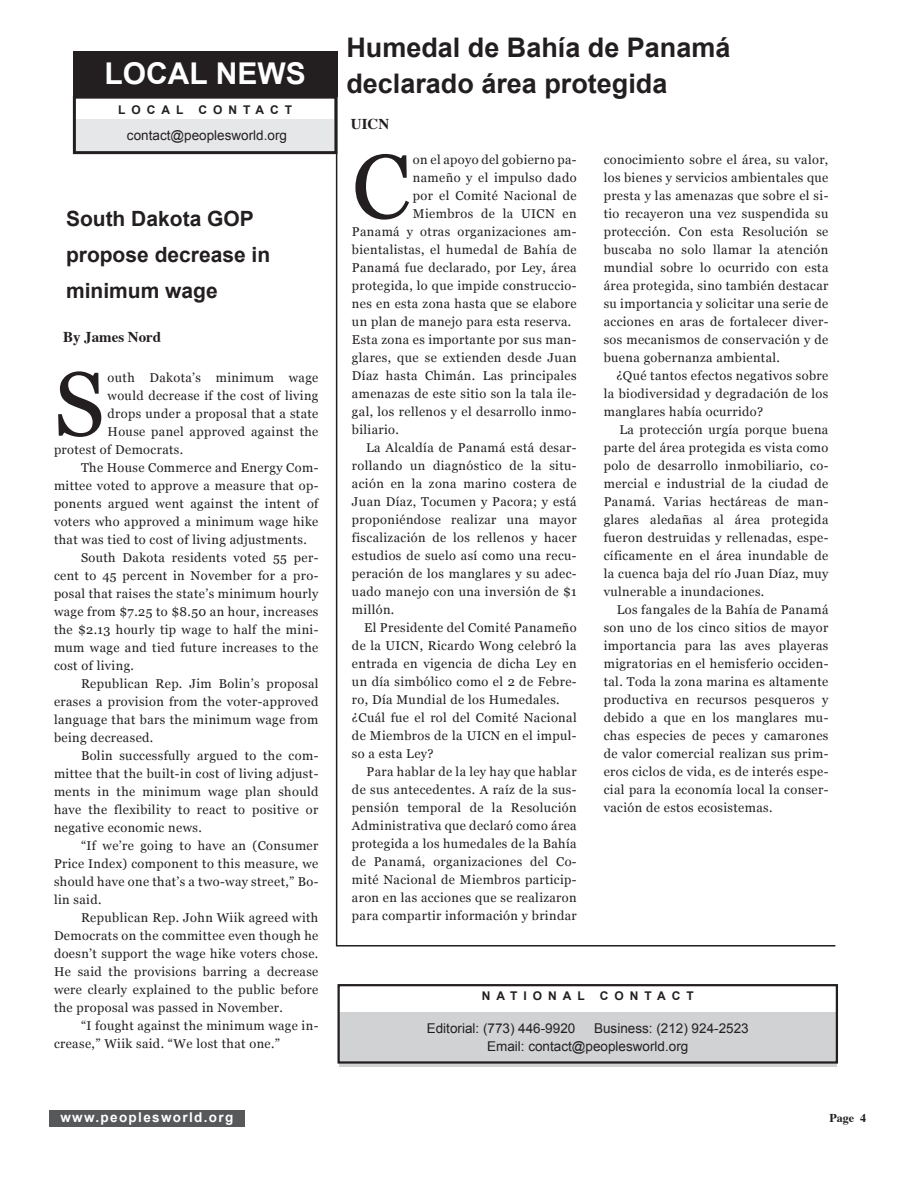
<style>
.page{position:relative;width:918px;height:1188px;background:#fff}
.page>*{position:absolute;margin:0;border:0;box-sizing:border-box;transform-origin:0 0}
.caps_paragraph{font:90.75px "Georgia";color:#231f20}
.t1{font:700 30px "Arial";color:#fff}
.title_arial-small{font:700 27px "Arial";color:#231f20}
.title_arial-small-2{font:700 21px/36px "Arial";color:#231f20}
.by_line{font:700 15px "Times";color:#231f20}
.t2{font:13.5px/18px "Arial";color:#231f20}
.t3{font:700 13.5px "Arial";letter-spacing:.1em;color:#fff}
.body-text{font:12.75px/18px "Georgia";letter-spacing:.03em;color:#231f20;text-align:justify}
.caps_paragraph-2{font:12.75px "Georgia";letter-spacing:.03em;color:#231f20}
.quote{font:700 12px "Arial";letter-spacing:.5em;color:#231f20}
.by_line-2{font:700 12px "Times";color:#231f20}
</style>
<div class="page">
<hr style="left:336px;top:81px;width:1px;height:864px;background:#231f20">
<hr style="left:336px;top:945px;width:499px;height:2px;background:#231f20">
<div style="left:73px;top:51px;width:264px;height:45px;background:#231f20"></div>
<div style="left:49px;top:1110px;width:196px;height:17px;background:#57585a"></div>
<div style="left:76px;top:119px;width:258px;height:34px;background:#e6e7e9"></div>
<div style="left:73px;top:96px;width:264px;height:58px;border:3px solid #231f20"></div>
<div style="left:339px;top:1012px;width:498px;height:54px;background:#d1d2d4"></div>
<div style="left:338px;top:984px;width:500px;height:80px;border:2px solid #231f20"></div>
<p class="t1" style="left:105px;top:53px;width:203px">LOCAL NEWS</p>
<p class="quote" style="left:118px;top:102px;width:67px">LOCAL</p>
<p class="quote" style="left:198px;top:102px;width:95px">CONTACT</p>
<p class="t2" style="left:127px;top:126px;width:162px">contact@peoplesworld.org</p>
<p class="title_arial-small-2" style="left:66px;top:201px;width:189px">South Dakota GOP</p>
<p class="title_arial-small-2" style="left:66px;top:237px;width:206px">propose decrease in minimum wage</p>
<p class="by_line" style="left:63px;top:322px;width:100px">By James Nord</p>
<p class="caps_paragraph" style="left:54px;top:349px;width:52px">S</p>
<p class="caps_paragraph-2" style="left:108px;top:370px;width:212px">outh Dakota’s minimum wage</p>
<p class="caps_paragraph-2" style="left:108px;top:388px;width:212px">would decrease if the cost of living</p>
<p class="caps_paragraph-2" style="left:108px;top:406px;width:212px">drops under a proposal that a state</p>
<p class="caps_paragraph-2" style="left:108px;top:424px;width:212px">House panel approved against the</p>
<p class="caps_paragraph-2" style="left:54px;top:442px;width:131px">protest of Democrats.</p>
<p class="body-text" style="left:54px;top:459px;width:266px;text-indent:27px">The House Commerce and Energy Com&shy;mittee voted to approve a measure that op&shy;ponents argued went against the intent of voters who approved a minimum wage hike that was tied to cost of living adjustments.</p>
<p class="body-text" style="left:54px;top:549px;width:266px;text-indent:27px">South Dakota residents voted 55 per&shy;cent to 45 percent in November for a pro&shy;posal that raises the state’s minimum hourly wage from $7.25 to $8.50 an hour, increases the $2.13 hourly tip wage to half the mini&shy;mum wage and tied future increases to the cost of living.</p>
<p class="body-text" style="left:54px;top:675px;width:266px;text-indent:27px">Republican Rep. Jim Bolin’s proposal erases a provision from the voter-approved language that bars the minimum wage from being decreased.</p>
<p class="body-text" style="left:54px;top:747px;width:266px;text-indent:27px">Bolin successfully argued to the com&shy;mittee that the built-in cost of living adjust&shy;ments in the minimum wage plan should have the flexibility to react to positive or negative economic news.</p>
<p class="body-text" style="left:54px;top:837px;width:266px;text-indent:27px">“If we’re going to have an (Consumer Price Index) component to this measure, we should have one that’s a two-way street,” Bo&shy;lin said.</p>
<p class="body-text" style="left:54px;top:909px;width:266px;text-indent:27px">Republican Rep. John Wiik agreed with Democrats on the committee even though he doesn’t support the wage hike voters chose.<br>He said the provisions barring a decrease were clearly explained to the public before the proposal was passed in November.</p>
<p class="body-text" style="left:54px;top:1017px;width:266px;text-indent:27px">“I fought against the minimum wage in&shy;crease,” Wiik said. “We lost that one.”</p>
<p class="t3" style="left:60px;top:1109px;width:174px">www.peoplesworld.org</p>
<p class="title_arial-small" style="left:346px;top:30px;width:386px">Humedal de Bahía de Panamá</p>
<p class="title_arial-small" style="left:346px;top:66px;width:323px">declarado área protegida</p>
<p class="by_line" style="left:351px;top:109px;width:40px">UICN</p>
<p class="caps_paragraph" style="left:352px;top:132px;width:60px">C</p>
<p class="caps_paragraph-2" style="left:413px;top:152px;width:165px">on el apoyo del gobierno pa-</p>
<p class="caps_paragraph-2" style="left:413px;top:170px;width:165px">nameño y el impulso dado</p>
<p class="caps_paragraph-2" style="left:413px;top:188px;width:165px">por el Comité Nacional de</p>
<p class="caps_paragraph-2" style="left:413px;top:206px;width:165px">Miembros de la UICN en</p>
<p class="caps_paragraph-2" style="left:352px;top:224px;width:226px">Panamá y otras organizaciones am-</p>
<p class="caps_paragraph-2" style="left:352px;top:242px;width:226px">bientalistas, el humedal de Bahía de</p>
<p class="caps_paragraph-2" style="left:352px;top:260px;width:226px">Panamá fue declarado, por Ley, área</p>
<p class="caps_paragraph-2" style="left:352px;top:278px;width:226px">protegida, lo que impide construccio-</p>
<p class="caps_paragraph-2" style="left:352px;top:296px;width:226px">nes en esta zona hasta que se elabore</p>
<p class="caps_paragraph-2" style="left:352px;top:314px;width:221px">un plan de manejo para esta reserva.</p>
<p class="body-text" style="left:352px;top:331px;width:226px">Esta zona es importante por sus man&shy;glares, que se extienden desde Juan Díaz hasta Chimán. Las principales amenazas de este sitio son la tala ile&shy;gal, los rellenos y el desarrollo inmo&shy;biliario.</p>
<p class="body-text" style="left:352px;top:439px;width:226px;text-indent:14px">La Alcaldía de Panamá está desar&shy;rollando un diagnóstico de la situ&shy;ación en la zona marino costera de Juan Díaz, Tocumen y Pacora; y está proponiéndose realizar una mayor fiscalización de los rellenos y hacer estudios de suelo así como una recu&shy;peración de los manglares y su adec&shy;uado manejo con una inversión de $1 millón.</p>
<p class="body-text" style="left:352px;top:619px;width:226px;text-indent:12px">El Presidente del Comité Panameño de la UICN, Ricardo Wong celebró la entrada en vigencia de dicha Ley en un día simbólico como el 2 de Febre&shy;ro, Día Mundial de los Humedales.</p>
<p class="body-text" style="left:352px;top:709px;width:226px">¿Cuál fue el rol del Comité Nacional de Miembros de la UICN en el impul&shy;so a esta Ley?</p>
<p class="body-text" style="left:352px;top:763px;width:226px;text-indent:15px">Para hablar de la ley hay que hablar de sus antecedentes. A raíz de la sus&shy;pensión temporal de la Resolución Administrativa que declaró como área protegida a los humedales de la Bahía de Panamá, organizaciones del Co&shy;mité Nacional de Miembros particip&shy;aron en las acciones que se realizaron para compartir información y brindar</p>
<p class="body-text" style="left:604px;top:151px;width:226px">conocimiento sobre el área, su valor, los bienes y servicios ambientales que presta y las amenazas que sobre el si&shy;tio recayeron una vez suspendida su protección. Con esta Resolución se buscaba no solo llamar la atención mundial sobre lo ocurrido con esta área protegida, sino también destacar su importancia y solicitar una serie de acciones en aras de fortalecer diver&shy;sos mecanismos de conservación y de buena gobernanza ambiental.</p>
<p class="body-text" style="left:604px;top:367px;width:226px;text-indent:13px">¿Qué tantos efectos negativos sobre la biodiversidad y degradación de los manglares había ocurrido?</p>
<p class="body-text" style="left:604px;top:421px;width:226px;text-indent:16px">La protección urgía porque buena parte del área protegida es vista como polo de desarrollo inmobiliario, co&shy;mercial e industrial de la ciudad de Panamá. Varias hectáreas de man&shy;glares aledañas al área protegida fueron destruidas y rellenadas, espe&shy;cíficamente en el área inundable de la cuenca baja del río Juan Díaz, muy vulnerable a inundaciones.</p>
<p class="body-text" style="left:604px;top:601px;width:226px;text-indent:13px">Los fangales de la Bahía de Panamá son uno de los cinco sitios de mayor importancia para las aves playeras migratorias en el hemisferio occiden&shy;tal. Toda la zona marina es altamente productiva en recursos pesqueros y debido a que en los manglares mu&shy;chas especies de peces y camarones de valor comercial realizan sus prim&shy;eros ciclos de vida, es de interés espe&shy;cial para la economía local la conser&shy;vación de estos ecosistemas.</p>
<p class="quote" style="left:482px;top:988px;width:105px">NATIONAL</p>
<p class="quote" style="left:600px;top:988px;width:95px">CONTACT</p>
<p class="t2" style="left:427px;top:1019px;width:150px">Editorial: (773) 446-9920</p>
<p class="t2" style="left:487px;top:1019px;width:263px;text-indent:107px">Business: (212) 924-2523<br>Email: contact@peoplesworld.org</p>
<p class="by_line-2" style="left:829px;top:1106px;width:38px">Page 4</p>
</div>
